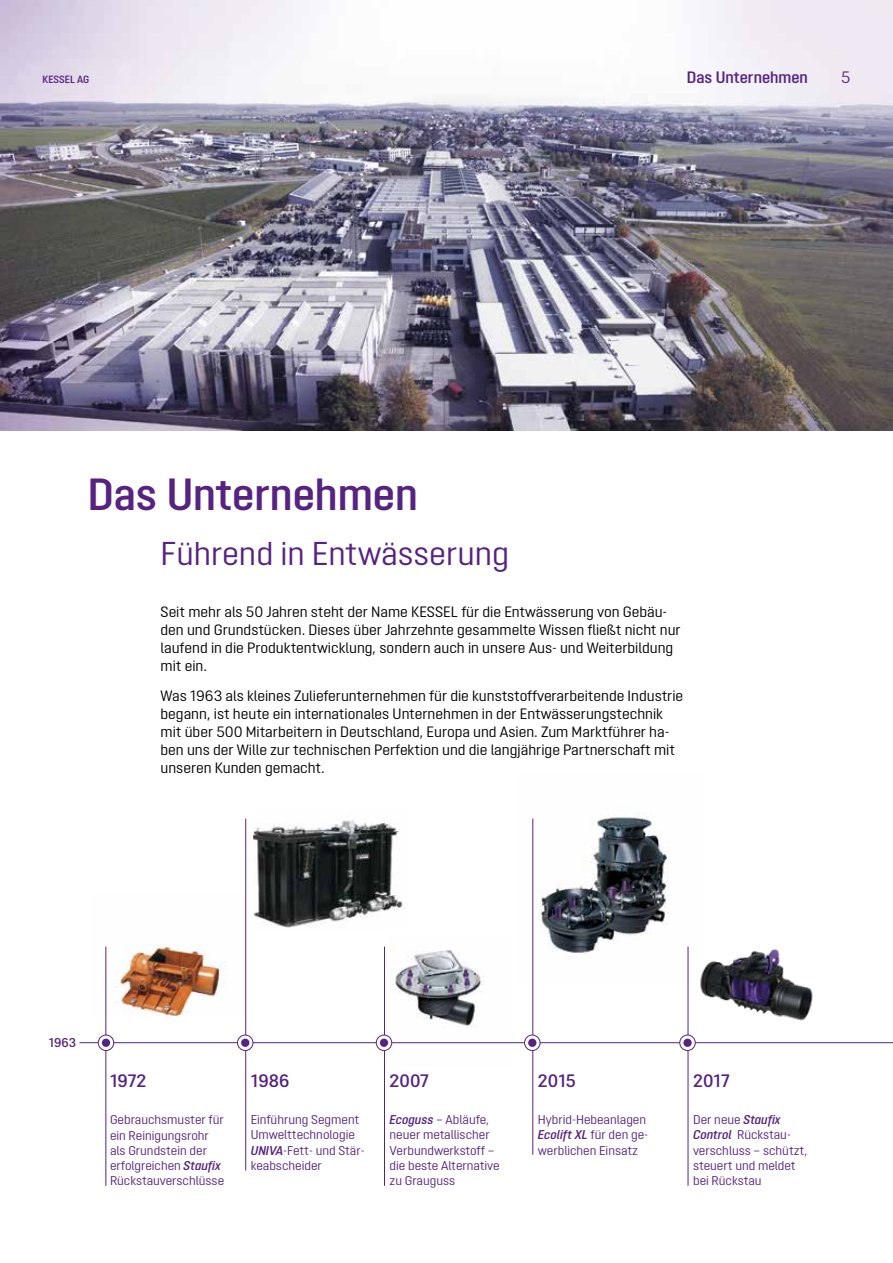
<style>
.page{position:relative;width:893px;height:1263px;background:#fff}
.page>*{position:absolute;margin:0;border:0;box-sizing:border-box;transform-origin:0 0}
.t1{font:600 45px "Opinion Pro";color:#572381}
.t2{font:33px "Opinion Pro";color:#572381}
.t3{font:600 18px "Opinion Pro";color:#572381}
.t4{font:600 16.5px "Opinion Pro";color:#572381}
.t5{font:16.5px "Opinion Pro";color:#572381}
.t6{font:15px/18px "Opinion Pro";color:#000}
.t7{font:12.75px/15.3px "Opinion Pro";color:#572381}
.t8{font:600 12.75px "Opinion Pro";color:#572381}
.t9{font:600 10.5px "Opinion Pro";color:#572381}
.s1{font-weight:600;font-style:italic}
</style>
<div class="page">
<img style="left:392px;top:950px;width:120px;height:95px">
<img style="left:0;top:0;width:893px;height:431px">
<img style="left:253px;top:819px;width:152px;height:109px">
<img style="left:106px;top:944px;width:120px;height:72px">
<img style="left:532px;top:816px;width:157px;height:166px">
<img style="left:700px;top:949px;width:113px;height:72px">
<hr style="left:80px;top:1042px;width:813px;height:1px;background:#572381">
<hr style="left:105px;top:946px;width:1px;height:240px;background:#572381">
<hr style="left:245px;top:819px;width:1px;height:351px;background:#572381">
<hr style="left:384px;top:946px;width:1px;height:240px;background:#572381">
<hr style="left:532px;top:819px;width:1px;height:336px;background:#572381">
<hr style="left:687px;top:946px;width:1px;height:240px;background:#572381">
<svg style="left:98px;top:1035px;width:16px;height:15px"></svg>
<div style="left:98px;top:1034px;width:16px;height:17px;border:1px solid #572381;border-radius:50%"></div>
<div style="left:102px;top:1039px;width:8px;height:8px;background:#572381;border-radius:50%"></div>
<svg style="left:237px;top:1035px;width:16px;height:15px"></svg>
<div style="left:237px;top:1034px;width:16px;height:17px;border:1px solid #572381;border-radius:50%"></div>
<div style="left:241px;top:1039px;width:8px;height:8px;background:#572381;border-radius:50%"></div>
<svg style="left:376px;top:1035px;width:16px;height:15px"></svg>
<div style="left:376px;top:1034px;width:16px;height:17px;border:1px solid #572381;border-radius:50%"></div>
<div style="left:380px;top:1039px;width:8px;height:8px;background:#572381;border-radius:50%"></div>
<svg style="left:525px;top:1035px;width:15px;height:15px"></svg>
<div style="left:524px;top:1034px;width:16px;height:17px;border:1px solid #572381;border-radius:50%"></div>
<div style="left:528px;top:1039px;width:8px;height:8px;background:#572381;border-radius:50%"></div>
<svg style="left:680px;top:1035px;width:15px;height:15px"></svg>
<div style="left:679px;top:1034px;width:17px;height:17px;border:1px solid #572381;border-radius:50%"></div>
<div style="left:683px;top:1039px;width:9px;height:8px;background:#572381;border-radius:50%"></div>
<p class="t9" style="left:43px;top:74px;width:48px">KESSEL AG</p>
<p class="t4" style="left:687px;top:68px;width:122px">Das Unternehmen</p>
<p class="t5" style="left:841px;top:68px;width:11px">5</p>
<h1 class="t1" style="left:88px;top:468px;width:331px">Das Unternehmen</h1>
<h2 class="t2" style="left:161px;top:535px;width:350px">Führend in Entwässerung</h2>
<p class="t6" style="left:161px;top:602px;width:522px">Seit mehr als 50 Jahren steht der Name KESSEL für die Entwässerung von Gebäu&shy;den und Grundstücken. Dieses über Jahrzehnte gesammelte Wissen fließt nicht nur laufend in die Produktentwicklung, sondern auch in unsere Aus- und Weiterbildung mit ein.</p>
<p class="t6" style="left:161px;top:687px;width:524px">Was 1963 als kleines Zulieferunternehmen für die kunststoffverarbeitende Industrie begann, ist heute ein internationales Unternehmen in der Entwässerungstechnik mit über 500 Mitarbeitern in Deutschland, Europa und Asien. Zum Marktführer ha&shy;ben uns der Wille zur technischen Perfektion und die langjährige Partnerschaft mit unseren Kunden gemacht.</p>
<p class="t8" style="left:49px;top:1035px;width:29px">1963</p>
<p class="t3" style="left:110px;top:1070px;width:38px">1972</p>
<p class="t7" style="left:110px;top:1112px;width:116px">Gebrauchsmuster für ein Reinigungsrohr als Grundstein der erfolgreichen <span class="s1">Staufix<br></span>Rückstauverschlüsse</p>
<p class="t3" style="left:251px;top:1070px;width:40px">1986</p>
<p class="t7" style="left:251px;top:1112px;width:115px">Einführung Segment<br>Umwelttechnologie<br><span class="s1">UNIVA</span>-Fett- und Stär&shy;keabscheider</p>
<p class="t3" style="left:390px;top:1070px;width:41px">2007</p>
<p class="t7" style="left:390px;top:1112px;width:112px"><span class="s1">Ecoguss</span> – Abläufe, neuer metallischer<br>Verbundwerkstoff – die beste Alternative zu Grauguss</p>
<p class="t3" style="left:538px;top:1070px;width:40px">2015</p>
<p class="t7" style="left:538px;top:1112px;width:112px">Hybrid-Hebeanlagen<br><span class="s1">Ecolift XL</span> für den ge&shy;werblichen Einsatz</p>
<p class="t3" style="left:693px;top:1070px;width:38px">2017</p>
<p class="t7" style="left:693px;top:1112px;width:116px">Der neue <span class="s1">Staufix<br>Control</span> Rückstau&shy;verschluss – schützt, steuert und meldet bei Rückstau</p>
</div>
